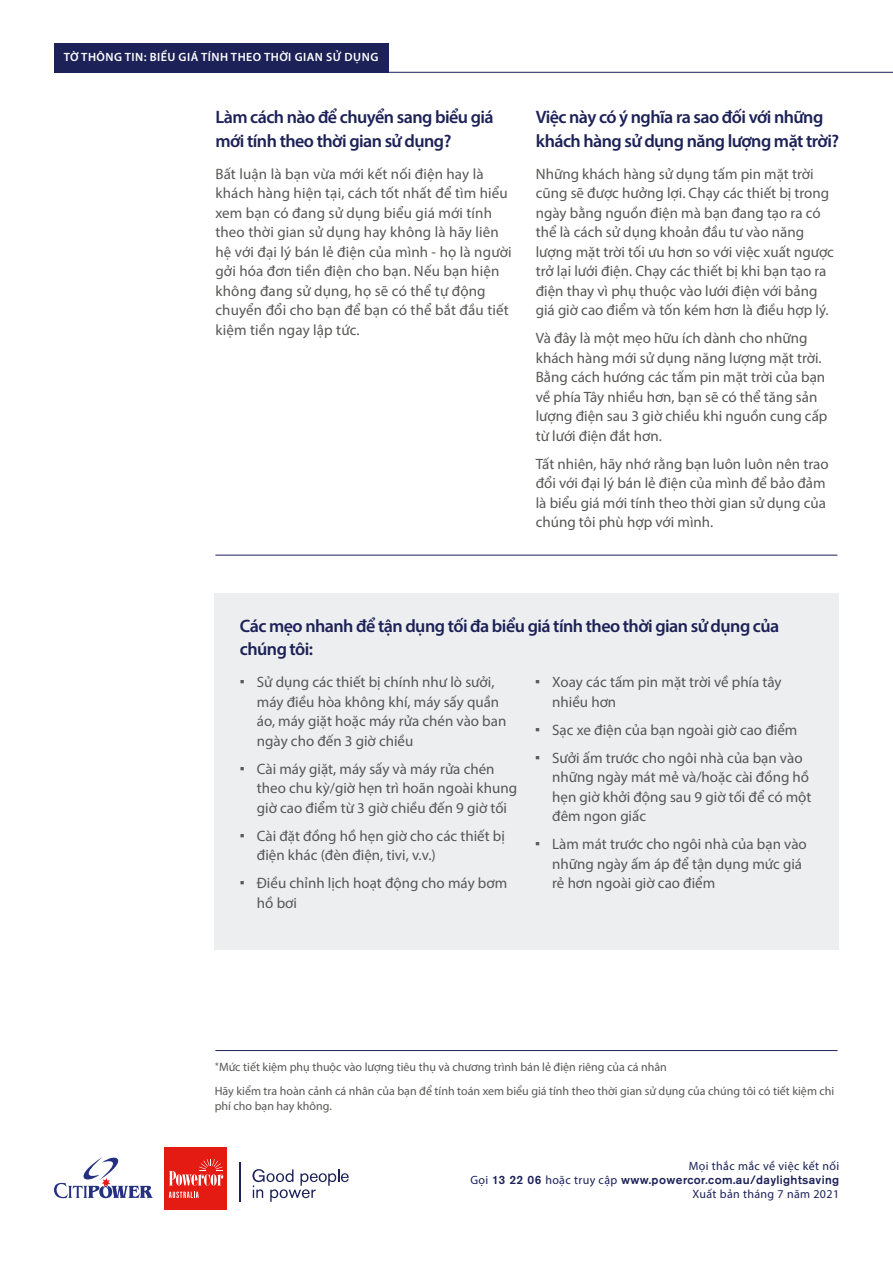
<style>
.page{position:relative;width:893px;height:1263px;background:#fff}
.page>*{position:absolute;margin:0;border:0;box-sizing:border-box;transform-origin:0 0}
.t1{font:600 18px/24px "Myriad Pro";letter-spacing:-.03em;color:#1c2157}
.t2{font:15px/19.5px "Myriad Pro";color:#575756}
.t3{font:12px/23.5px "Myriad Pro";color:#575756}
.t4{font:500 12px "Akzidenz Grotesk Pro";letter-spacing:.03em;color:#1c2157}
.t5{font:12px "Myriad Pro";letter-spacing:.03em;color:#1c2157}
.t6{font:600 12px "Myriad Pro";letter-spacing:.04em;color:#fff}
.s1{font-family:"Akzidenz Grotesk Pro";font-weight:300}
.s2{font-family:"Myriad Pro";font-weight:400}
</style>
<div class="page">
<div style="left:165px;top:1147px;width:62px;height:62px;background:#e41b13"></div>
<svg style="left:169px;top:1159px;width:54px;height:39px"></svg>
<svg style="left:54px;top:1157px;width:99px;height:41px"></svg>
<hr style="left:239px;top:1162px;width:2px;height:40px;background:#1c2157">
<svg style="left:252px;top:1169px;width:97px;height:33px"></svg>
<hr style="left:54px;top:72px;width:839px;height:1px;background:#1c2157">
<hr style="left:215px;top:1050px;width:622px;height:1px;background:#1c2157">
<div style="left:214px;top:593px;width:625px;height:357px;background:#eceeef"></div>
<hr style="left:215px;top:555px;width:622px;height:1px;background:#1c2157">
<div style="left:54px;top:44px;width:334px;height:29px;background:#1c2157"></div>
<p class="t6" style="left:64px;top:49px;width:316px">TỜ THÔNG TIN: BIỂU GIÁ TÍNH THEO THỜI GIAN SỬ DỤNG</p>
<p class="t1" style="left:215px;top:104px;width:280px">Làm cách nào để chuyển sang biểu giá mới tính theo thời gian sử dụng?</p>
<p class="t2" style="left:215px;top:164px;width:298px">Bất luận là bạn vừa mới kết nối điện hay là khách hàng hiện tại, cách tốt nhất để tìm hiểu xem bạn có đang sử dụng biểu giá mới tính theo thời gian sử dụng hay không là hãy liên hệ với đại lý bán lẻ điện của mình - họ là người gởi hóa đơn tiền điện cho bạn. Nếu bạn hiện không đang sử dụng, họ sẽ có thể tự động chuyển đổi cho bạn để bạn có thể bắt đầu tiết kiệm tiền ngay lập tức.</p>
<p class="t1" style="left:536px;top:104px;width:305px">Việc này có ý nghĩa ra sao đối với những khách hàng sử dụng năng lượng mặt trời?</p>
<p class="t2" style="left:536px;top:164px;width:300px">Những khách hàng sử dụng tấm pin mặt trời cũng sẽ được hưởng lợi. Chạy các thiết bị trong ngày bằng nguồn điện mà bạn đang tạo ra có thể là cách sử dụng khoản đầu tư vào năng lượng mặt trời tối ưu hơn so với việc xuất ngược trở lại lưới điện. Chạy các thiết bị khi bạn tạo ra điện thay vì phụ thuộc vào lưới điện với bảng giá giờ cao điểm và tốn kém hơn là điều hợp lý.</p>
<p class="t2" style="left:536px;top:328px;width:293px">Và đây là một mẹo hữu ích dành cho những khách hàng mới sử dụng năng lượng mặt trời.<br>Bằng cách hướng các tấm pin mặt trời của bạn về phía Tây nhiều hơn, bạn sẽ có thể tăng sản lượng điện sau 3 giờ chiều khi nguồn cung cấp từ lưới điện đắt hơn.</p>
<p class="t2" style="left:536px;top:454px;width:294px">Tất nhiên, hãy nhớ rằng bạn luôn luôn nên trao đổi với đại lý bán lẻ điện của mình để bảo đảm là biểu giá mới tính theo thời gian sử dụng của chúng tôi phù hợp với mình.</p>
<p class="t1" style="left:240px;top:615px;width:541px;line-height:22.5px">Các mẹo nhanh để tận dụng tối đa biểu giá tính theo thời gian sử dụng của chúng tôi:</p>
<p class="t2" style="left:257px;top:672px;width:251px;text-indent:-17px"><span class="s1">•</span> Sử dụng các thiết bị chính như lò sưởi, máy điều hòa không khí, máy sấy quần áo, máy giặt hoặc máy rửa chén vào ban ngày cho đến 3 giờ chiều</p>
<p class="t2" style="left:257px;top:759px;width:262px;text-indent:-17px"><span class="s1">•</span> Cài máy giặt, máy sấy và máy rửa chén theo chu kỳ/giờ hẹn trì hoãn ngoài khung giờ cao điểm từ 3 giờ chiều đến 9 giờ tối</p>
<p class="t2" style="left:257px;top:826px;width:250px;text-indent:-17px"><span class="s1">•</span> Cài đặt đồng hồ hẹn giờ cho các thiết bị điện khác (đèn điện, tivi, v.v.)</p>
<p class="t2" style="left:257px;top:873px;width:252px;text-indent:-17px"><span class="s1">•</span> Điều chỉnh lịch hoạt động cho máy bơm hồ bơi</p>
<p class="t2" style="left:552px;top:672px;width:231px;text-indent:-17px"><span class="s1">•</span> Xoay các tấm pin mặt trời về phía tây nhiều hơn</p>
<p class="t2" style="left:535px;top:720px;width:264px"><span class="s1">•</span> Sạc xe điện của bạn ngoài giờ cao điểm</p>
<p class="t2" style="left:552px;top:748px;width:261px;text-indent:-17px"><span class="s1">•</span> Sưởi ấm trước cho ngôi nhà của bạn vào những ngày mát mẻ và/hoặc cài đồng hồ hẹn giờ khởi động sau 9 giờ tối để có một đêm ngon giấc</p>
<p class="t2" style="left:552px;top:834px;width:256px;text-indent:-17px"><span class="s1">•</span> Làm mát trước cho ngôi nhà của bạn vào những ngày ấm áp để tận dụng mức giá rẻ hơn ngoài giờ cao điểm</p>
<p class="t3" style="left:215px;top:1055px;width:621px"><span class="s1">*</span>Mức tiết kiệm phụ thuộc vào lượng tiêu thụ và chương trình bán lẻ điện riêng của cá nhân<br>Hãy kiểm tra hoàn cảnh cá nhân của bạn để tính toán xem biểu giá tính theo thời gian sử dụng của chúng tôi có tiết kiệm chi</p>
<p class="t3" style="left:215px;top:1093px;width:119px">phí cho bạn hay không.</p>
<p class="t5" style="left:689px;top:1158px;width:152px">Mọi thắc mắc về việc kết nối</p>
<p class="t4" style="left:470px;top:1172px;width:370px"><span class="s2">Gọi</span> 13 22 06 <span class="s2">hoặc truy cập</span> www.powercor.com.au/daylightsaving</p>
<p class="t5" style="left:692px;top:1187px;width:148px">Xuất bản tháng 7 năm 2021</p>
</div>
